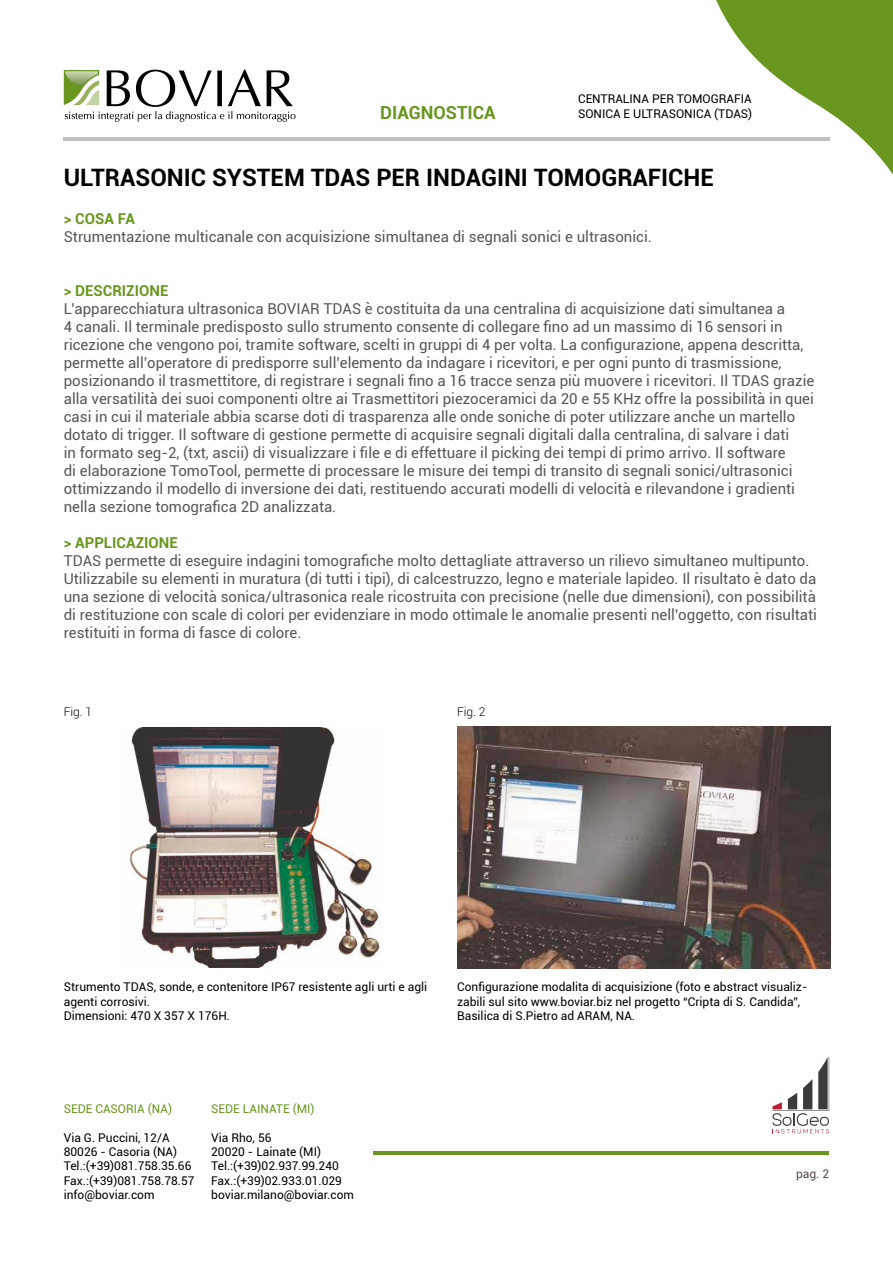
<style>
.page{position:relative;width:893px;height:1263px;background:#fff}
.page>*{position:absolute;margin:0;border:0;box-sizing:border-box;transform-origin:0 0}
.t1{font:700 24px "Roboto";color:#000}
.t2{font:700 18px "Roboto";color:#69961f}
.t3{font:15px/18px "Roboto";color:#575756}
.t4{font:700 15px "Roboto";color:#69961f}
.t5{font:12px/14.4px "Roboto";color:#000}
.t6{font:12px "Roboto";color:#69961f}
.t7{font:300 12px "Roboto";color:#000}
.t8{font:12px "Roboto";color:#53494a}
</style>
<div class="page">
<hr style="left:373px;top:1151px;width:456px;height:3px;background:#69961f">
<svg style="left:707px;top:0;width:186px;height:175px"></svg>
<hr style="left:64px;top:137px;width:766px;height:3px;background:#bfbfbf">
<svg style="left:64px;top:70px;width:232px;height:52px"></svg>
<img style="left:129px;top:727px;width:251px;height:241px">
<img style="left:457px;top:726px;width:373px;height:243px">
<svg style="left:772px;top:1057px;width:57px;height:76px"></svg>
<p class="t2" style="left:380px;top:100px;width:117px">DIAGNOSTICA</p>
<p class="t5" style="left:578px;top:91px;width:176px">CENTRALINA PER TOMOGRAFIA<br>SONICA E ULTRASONICA (TDAS)</p>
<p class="t1" style="left:64px;top:160px;width:651px">ULTRASONIC SYSTEM TDAS PER INDAGINI TOMOGRAFICHE</p>
<p class="t4" style="left:64px;top:208px;width:73px">&gt; COSA FA</p>
<p class="t3" style="left:64px;top:227px;width:590px">Strumentazione multicanale con acquisizione simultanea di segnali sonici e ultrasonici.</p>
<p class="t4" style="left:64px;top:280px;width:106px">&gt; DESCRIZIONE</p>
<p class="t3" style="left:64px;top:299px;width:752px">L’apparecchiatura ultrasonica BOVIAR TDAS è costituita da una centralina di acquisizione dati simultanea a<br>4 canali. Il terminale predisposto sullo strumento consente di collegare fino ad un massimo di 16 sensori in ricezione che vengono poi, tramite software, scelti in gruppi di 4 per volta. La configurazione, appena descritta, permette all’operatore di predisporre sull’elemento da indagare i ricevitori, e per ogni punto di trasmissione, posizionando il trasmettitore, di registrare i segnali fino a 16 tracce senza più muovere i ricevitori. Il TDAS grazie alla versatilità dei suoi componenti oltre ai Trasmettitori piezoceramici da 20 e 55 KHz offre la possibilità in quei casi in cui il materiale abbia scarse doti di trasparenza alle onde soniche di poter utilizzare anche un martello dotato di trigger. Il software di gestione permette di acquisire segnali digitali dalla centralina, di salvare i dati<br>in formato seg-2, (txt, ascii) di visualizzare i file e di effettuare il picking dei tempi di primo arrivo. Il software<br>di elaborazione TomoTool, permette di processare le misure dei tempi di transito di segnali sonici/ultrasonici ottimizzando il modello di inversione dei dati, restituendo accurati modelli di velocità e rilevandone i gradienti nella sezione tomografica 2D analizzata.</p>
<p class="t4" style="left:64px;top:532px;width:116px">&gt; APPLICAZIONE</p>
<p class="t3" style="left:64px;top:551px;width:755px">TDAS permette di eseguire indagini tomografiche molto dettagliate attraverso un rilievo simultaneo multipunto.<br>Utilizzabile su elementi in muratura (di tutti i tipi), di calcestruzzo, legno e materiale lapideo. Il risultato è dato da una sezione di velocità sonica/ultrasonica reale ricostruita con precisione (nelle due dimensioni), con possibilità di restituzione con scale di colori per evidenziare in modo ottimale le anomalie presenti nell’oggetto, con risultati restituiti in forma di fasce di colore.</p>
<p class="t7" style="left:64px;top:703px;width:30px">Fig. 1</p>
<p class="t7" style="left:457px;top:703px;width:30px">Fig. 2</p>
<p class="t5" style="left:64px;top:979px;width:365px">Strumento TDAS, sonde, e contenitore IP67 resistente agli urti e agli agenti corrosivi.</p>
<p class="t5" style="left:64px;top:1008px;width:168px">Dimensioni: 470 X 357 X 176H.</p>
<p class="t5" style="left:457px;top:979px;width:352px">Configurazione modalita di acquisizione (foto e abstract visualiz&shy;zabili sul sito www.boviar.biz nel progetto “Cripta di S. Candida”,<br>Basilica di S.Pietro ad ARAM, NA.</p>
<p class="t6" style="left:64px;top:1100px;width:110px">SEDE CASORIA (NA)</p>
<p class="t5" style="left:64px;top:1129px;width:132px">Via G. Puccini, 12/A<br>80026 - Casoria (NA)<br>Tel.:(+39)081.758.35.66<br>Fax.:(+39)081.758.78.57 info@boviar.com</p>
<p class="t6" style="left:211px;top:1100px;width:105px">SEDE LAINATE (MI)</p>
<p class="t5" style="left:211px;top:1129px;width:144px">Via Rho, 56<br>20020 - Lainate (MI)<br>Tel.:(+39)02.937.99.240<br>Fax.:(+39)02.933.01.029 boviar.milano@boviar.com</p>
<p class="t8" style="left:796px;top:1165px;width:35px">pag. 2</p>
</div>
